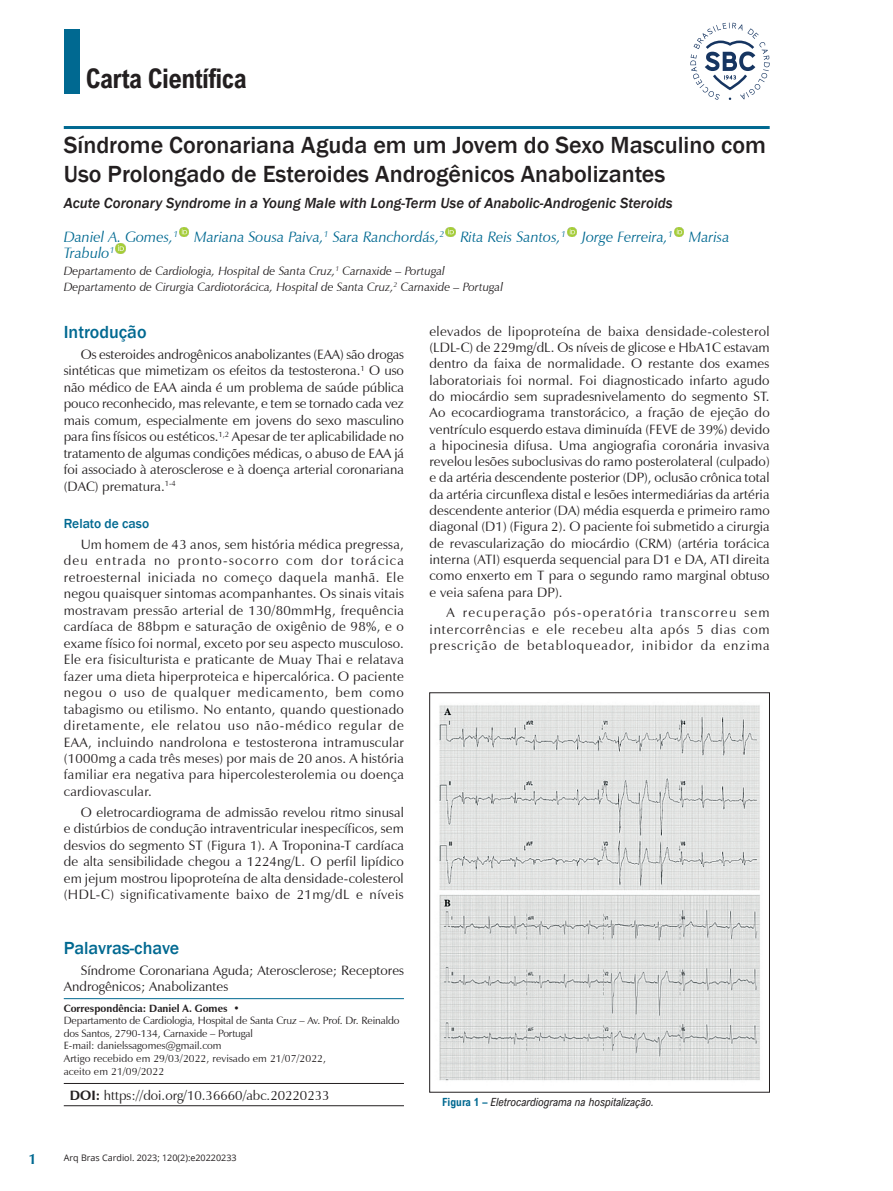
<style>
.page{position:relative;width:893px;height:1191px;background:#fff}
.page>*{position:absolute;margin:0;border:0;box-sizing:border-box;transform-origin:0 0}
.t1{font:700 27px "Arial Nova Cond";letter-spacing:-.02em;color:#231f20}
._01_-_TÍTULO_PORTUGU{font:500 24px/28.8px "Franklin Gothic";color:#231f20}
._02_-_TITULO_-_MATER{font:500 18px "Franklin Gothic";color:#006991}
._03_-_AUTORES{font:italic 15px/16.5px "Zapf Humanist 601 BT";color:#006991}
._02_-_SUBTÍTULO_INGL{font:italic 500 15px "Franklin Gothic";color:#231f20}
.t2{font:700 15px "Zapf Humanist 601 BT";color:#006991}
._01-TEXTO_BASICO{font:13.5px/16.5px "Zapf Humanist 601 BT";letter-spacing:.01em;color:#231f20;text-align:justify}
._07_-_DOI{font:13.5px "Zapf Humanist 601 BT";color:#231f20}
._03_-_SUBTITULO_PRIN{font:500 13.5px "Franklin Gothic";color:#006991}
._04_-_INSTITUICOES{font:italic 12px "Zapf Humanist 601 BT";color:#231f20}
._06_-_LEGENDA_FIGURA{font:italic 11.25px "Arial Nova Cond";color:#231f20}
._07_-_CORRESPONDENCI{font:10.5px/12.6px "Zapf Humanist 601 BT";letter-spacing:-.01em;color:#231f20}
._07_-_CORRESPONDENCI-2{font:10.5px/12.6px "Zapf Humanist 601 BT";letter-spacing:.01em;color:#231f20}
._07_-_CORRESPONDENCI-3{font:700 10.5px "Zapf Humanist 601 BT";color:#231f20}
.t3{font:9px "Open Sans";color:#231f20}
.s1{font-weight:400}
.s2{font-weight:700}
.s3{font-weight:700;font-style:normal;color:#006991}
</style>
<div class="page">
<hr style="left:64px;top:126px;width:706px;height:3px;background:#006991">
<div style="left:64px;top:29px;width:16px;height:65px;background:#006991"></div>
<svg style="left:690px;top:23px;width:80px;height:77px"></svg>
<svg style="left:179px;top:227px;width:10px;height:10px"></svg>
<svg style="left:446px;top:227px;width:9px;height:10px"></svg>
<svg style="left:567px;top:227px;width:9px;height:10px"></svg>
<svg style="left:674px;top:227px;width:9px;height:10px"></svg>
<svg style="left:116px;top:244px;width:9px;height:9px"></svg>
<hr style="left:64px;top:998px;width:340px;height:1px;background:#006991">
<hr style="left:64px;top:1083px;width:340px;height:1px;background:#231f20">
<hr style="left:64px;top:1105px;width:340px;height:1px;background:#231f20">
<img style="left:439px;top:705px;width:321px;height:376px">
<div style="left:429px;top:692px;width:341px;height:400px;border:1px solid #231f20"></div>
<p class="t2" style="left:29px;top:1149px;width:10px">1</p>
<h1 class="t1" style="left:86px;top:61px;width:163px">Carta Científica</h1>
<p class="_01_-_TÍTULO_PORTUGU" style="left:64px;top:131px;width:704px">Síndrome Coronariana Aguda em um Jovem do Sexo Masculino com<br>Uso Prolongado de Esteroides Androgênicos Anabolizantes</p>
<p class="_02_-_SUBTÍTULO_INGL" style="left:64px;top:194px;width:610px">Acute Coronary Syndrome in a Young Male with Long-Term Use of Anabolic-Androgenic Steroids</p>
<p class="_03_-_AUTORES" style="left:64px;top:228px;width:667px">Daniel A. Gomes,<sup>1</sup> Mariana Sousa Paiva,<sup>1</sup> Sara Ranchordás,<sup>2</sup> Rita Reis Santos,<sup>1</sup> Jorge Ferreira,<sup>1</sup> Marisa<br>Trabulo<sup>1</sup></p>
<p class="_04_-_INSTITUICOES" style="left:64px;top:263px;width:383px">Departamento de Cardiologia, Hospital de Santa Cruz,<sup>1</sup> Carnaxide – Portugal</p>
<p class="_04_-_INSTITUICOES" style="left:64px;top:280px;width:441px">Departamento de Cirurgia Cardiotorácica, Hospital de Santa Cruz,<sup>2</sup> Carnaxide – Portugal</p>
<p class="_02_-_TITULO_-_MATER" style="left:64px;top:321px;width:84px">Introdução</p>
<p class="_01-TEXTO_BASICO" style="left:64px;top:346px;width:342px;text-indent:17px">Os esteroides androgênicos anabolizantes (EAA) são drogas sintéticas que mimetizam os efeitos da testosterona.<sup>1</sup> O uso não médico de EAA ainda é um problema de saúde pública pouco reconhecido, mas relevante, e tem se tornado cada vez mais comum, especialmente em jovens do sexo masculino para fins físicos ou estéticos.<sup>1,2</sup> Apesar de ter aplicabilidade no tratamento de algumas condições médicas, o abuso de EAA já foi associado à aterosclerose e à doença arterial coronariana (DAC) prematura.<sup>1-4</sup></p>
<p class="_03_-_SUBTITULO_PRIN" style="left:64px;top:515px;width:87px">Relato de caso</p>
<p class="_01-TEXTO_BASICO" style="left:64px;top:536px;width:342px;text-indent:17px">Um homem de 43 anos, sem história médica pregressa, deu entrada no pronto-socorro com dor torácica retroesternal iniciada no começo daquela manhã. Ele negou quaisquer sintomas acompanhantes. Os sinais vitais mostravam pressão arterial de 130/80mmHg, frequência cardíaca de 88bpm e saturação de oxigênio de 98%, e o exame físico foi normal, exceto por seu aspecto musculoso.<br>Ele era fisiculturista e praticante de Muay Thai e relatava fazer uma dieta hiperproteica e hipercalórica. O paciente negou o uso de qualquer medicamento, bem como tabagismo ou etilismo. No entanto, quando questionado diretamente, ele relatou uso não-médico regular de EAA, incluindo nandrolona e testosterona intramuscular (1000mg a cada três meses) por mais de 20 anos. A história familiar era negativa para hipercolesterolemia ou doença cardiovascular.</p>
<p class="_01-TEXTO_BASICO" style="left:64px;top:804px;width:342px;text-indent:17px">O eletrocardiograma de admissão revelou ritmo sinusal e distúrbios de condução intraventricular inespecíficos, sem desvios do segmento ST (Figura 1). A Troponina-T cardíaca de alta sensibilidade chegou a 1224ng/L. O perfil lipídico em jejum mostrou lipoproteína de alta densidade-colesterol (HDL-C) significativamente baixo de 21mg/dL e níveis</p>
<p class="_01-TEXTO_BASICO" style="left:429px;top:323px;width:342px">elevados de lipoproteína de baixa densidade-colesterol (LDL-C) de 229mg/dL. Os níveis de glicose e HbA1C estavam dentro da faixa de normalidade. O restante dos exames laboratoriais foi normal. Foi diagnosticado infarto agudo do miocárdio sem supradesnivelamento do segmento ST.<br>Ao ecocardiograma transtorácico, a fração de ejeção do ventrículo esquerdo estava diminuída (FEVE de 39%) devido a hipocinesia difusa. Uma angiografia coronária invasiva revelou lesões suboclusivas do ramo posterolateral (culpado) e da artéria descendente posterior (DP), oclusão crônica total da artéria circunflexa distal e lesões intermediárias da artéria descendente anterior (DA) média esquerda e primeiro ramo diagonal (D1) (Figura 2). O paciente foi submetido a cirurgia de revascularização do miocárdio (CRM) (artéria torácica interna (ATI) esquerda sequencial para D1 e DA, ATI direita como enxerto em T para o segundo ramo marginal obtuso e veia safena para DP).</p>
<p class="_01-TEXTO_BASICO" style="left:429px;top:604px;width:342px;text-indent:17px">A recuperação pós-operatória transcorreu sem intercorrências e ele recebeu alta após 5 dias com prescrição de betabloqueador, inibidor da enzima</p>
<p class="_02_-_TITULO_-_MATER" style="left:64px;top:937px;width:117px">Palavras-chave</p>
<p class="_01-TEXTO_BASICO" style="left:64px;top:962px;width:342px;text-indent:17px">Síndrome Coronariana Aguda; Aterosclerose; Receptores<br>Androgênicos; Anabolizantes</p>
<p class="_07_-_CORRESPONDENCI-3" style="left:64px;top:1001px;width:177px">Correspondência: Daniel A. Gomes <span class="s1">•</span></p>
<p class="_07_-_CORRESPONDENCI" style="left:64px;top:1014px;width:337px">Departamento de Cardiologia, Hospital de Santa Cruz – Av. Prof. Dr. Reinaldo dos Santos, 2790-134, Carnaxide – Portugal</p>
<p class="_07_-_CORRESPONDENCI" style="left:64px;top:1039px;width:159px">E-mail: danielssagomes@gmail.com</p>
<p class="_07_-_CORRESPONDENCI-2" style="left:64px;top:1052px;width:264px">Artigo recebido em 29/03/2022, revisado em 21/07/2022, aceito em 21/09/2022</p>
<p class="_07_-_DOI" style="left:70px;top:1086px;width:261px"><span class="s2">DOI:</span> https://doi.org/10.36660/abc.20220233</p>
<p class="_06_-_LEGENDA_FIGURA" style="left:442px;top:1095px;width:213px"><span class="s3">Figura 1 –</span> Eletrocardiograma na hospitalização.</p>
<p class="t3" style="left:64px;top:1152px;width:174px">Arq Bras Cardiol. 2023; 120(2):e20220233</p>
</div>
